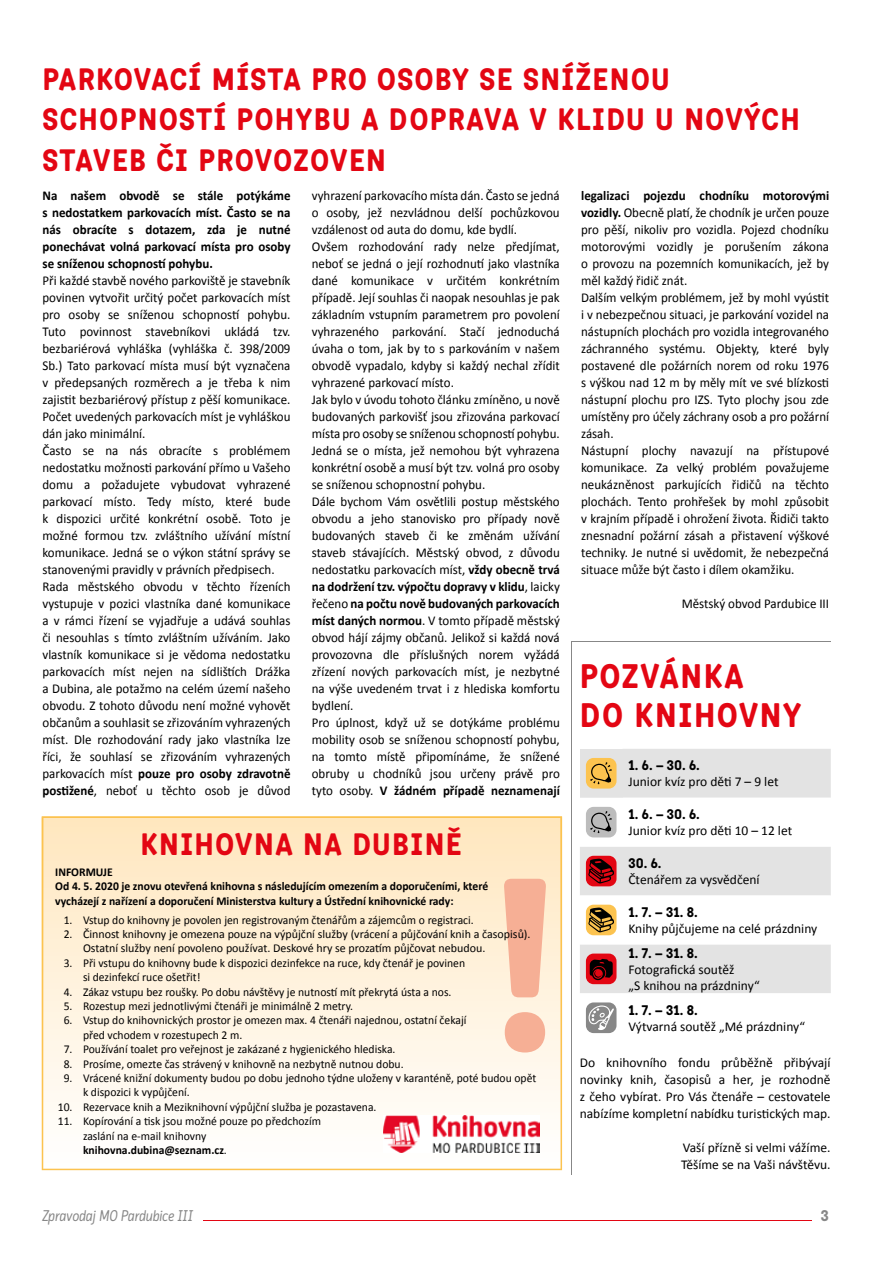
<style>
.page{position:relative;width:893px;height:1263px;background:#fff}
.page>*{position:absolute;margin:0;border:0;box-sizing:border-box;transform-origin:0 0}
.t1{font:700 237.75px "Katarine";color:#f6af95}
.t2{font:700 33px/39.6px "Katarine";letter-spacing:.05em;color:#e30613}
.t3{font:700 30px/40.5px "Katarine";letter-spacing:.05em;color:#e30613}
.t4{font:italic 15px "Katarine";color:#878787}
.t5{font:700 15px "Katarine";color:#878787}
.t6{font:13.5px/17px "Calibri";color:#000;scale:.96 1}
.t7{font:13.5px/17px "Calibri";color:#000}
.t8{font:700 13.5px/17px "Calibri";color:#000;text-align:justify;scale:.96 1}
.t9{font:700 13.5px "Katarine";color:#000}
.t10{font:12px/14.4px "Calibri";color:#000}
.t11{font:700 12px/14.4px "Calibri";color:#000}
.s1{font-weight:700}
</style>
<div class="page">
<hr style="left:204px;top:1220px;width:608px;height:1px;background:#e30613">
<svg style="left:42px;top:816px;width:520px;height:354px"></svg>
<hr style="left:571px;top:641px;width:260px;height:1px;background:#878787">
<div style="left:580px;top:749px;width:251px;height:49px;background:#e3e3e3"></div>
<svg style="left:580px;top:807px;width:251px;height:227px"></svg>
<div style="left:586px;top:758px;width:30px;height:30px;background:#fcc34f;border-radius:8px"></div>
<svg style="left:590px;top:762px;width:22px;height:22px"></svg>
<div style="left:586px;top:807px;width:30px;height:30px;background:#bcbcbc;border-radius:8px"></div>
<svg style="left:590px;top:811px;width:22px;height:22px"></svg>
<div style="left:586px;top:856px;width:30px;height:30px;background:#e30613;border-radius:8px"></div>
<svg style="left:588px;top:859px;width:26px;height:24px"></svg>
<div style="left:586px;top:905px;width:30px;height:30px;background:#fcc34f;border-radius:8px"></div>
<svg style="left:588px;top:907px;width:26px;height:25px"></svg>
<div style="left:586px;top:953px;width:30px;height:31px;background:#e30613;border-radius:8px"></div>
<svg style="left:590px;top:959px;width:23px;height:21px"></svg>
<div style="left:586px;top:1002px;width:30px;height:31px;background:#878787;border-radius:8px"></div>
<svg style="left:589px;top:1005px;width:25px;height:25px"></svg>
<hr style="left:571px;top:641px;width:1px;height:533px;background:#878787">
<img style="left:383px;top:1115px;width:156px;height:38px">
<h3 class="t3" style="left:43px;top:59px;width:759px">PARKOVACÍ MÍSTA PRO OSOBY SE SNÍŽENOU<br>SCHOPNOSTÍ POHYBU A DOPRAVA V KLIDU U NOVÝCH<br>STAVEB ČI PROVOZOVEN</h3>
<p class="t8" style="left:42px;top:187px;width:260px">Na našem obvodě se stále potýkáme s nedostatkem parkovacích míst. Často se na nás obracíte s dotazem, zda je nutné ponechávat volná parkovací místa pro osoby se sníženou schopností pohybu.</p>
<p class="t6" style="left:42px;top:272px;width:260px">Při každé stavbě nového parkoviště je stavebník povinen vytvořit určitý počet parkovacích míst pro osoby se sníženou schopností pohybu.<br>Tuto povinnost stavebníkovi ukládá tzv. bezbariérová vyhláška (vyhláška č. 398/2009<br>Sb.) Tato parkovací místa musí být vyznačena v předepsaných rozměrech a je třeba k nim zajistit bezbariérový přístup z pěší komunikace.<br>Počet uvedených parkovacích míst je vyhláškou dán jako minimální.<br>Často se na nás obracíte s problémem nedostatku možnosti parkování přímo u Vašeho domu a požadujete vybudovat vyhrazené parkovací místo. Tedy místo, které bude k dispozici určité konkrétní osobě. Toto je možné formou tzv. zvláštního užívání místní komunikace. Jedná se o výkon státní správy se stanovenými pravidly v právních předpisech.<br>Rada městského obvodu v těchto řízeních vystupuje v pozici vlastníka dané komunikace a v rámci řízení se vyjadřuje a udává souhlas či nesouhlas s tímto zvláštním užíváním. Jako vlastník komunikace si je vědoma nedostatku parkovacích míst nejen na sídlištích Drážka a Dubina, ale potažmo na celém území našeho obvodu. Z tohoto důvodu není možné vyhovět občanům a souhlasit se zřizováním vyhrazených míst. Dle rozhodování rady jako vlastníka lze říci, že souhlasí se zřizováním vyhrazených parkovacích míst <span class="s1">pouze pro osoby zdravotně postižené</span>, neboť u těchto osob je důvod</p>
<p class="t6" style="left:312px;top:187px;width:260px">vyhrazení parkovacího místa dán. Často se jedná o osoby, jež nezvládnou delší pochůzkovou vzdálenost od auta do domu, kde bydlí.<br>Ovšem rozhodování rady nelze předjímat, neboť se jedná o její rozhodnutí jako vlastníka dané komunikace v určitém konkrétním případě. Její souhlas či naopak nesouhlas je pak základním vstupním parametrem pro povolení vyhrazeného parkování. Stačí jednoduchá úvaha o tom, jak by to s parkováním v našem obvodě vypadalo, kdyby si každý nechal zřídit vyhrazené parkovací místo.<br>Jak bylo v úvodu tohoto článku zmíněno, u nově budovaných parkovišť jsou zřizována parkovací místa pro osoby se sníženou schopností pohybu.<br>Jedná se o místa, jež nemohou být vyhrazena konkrétní osobě a musí být tzv. volná pro osoby se sníženou schopnostní pohybu.<br>Dále bychom Vám osvětlili postup městského obvodu a jeho stanovisko pro případy nově budovaných staveb či ke změnám užívání staveb stávajících. Městský obvod, z důvodu nedostatku parkovacích míst, <span class="s1">vždy obecně trvá na dodržení tzv. výpočtu dopravy v klidu</span>, laicky řečeno <span class="s1">na počtu nově budovaných parkovacích míst daných normou</span>. V tomto případě městský obvod hájí zájmy občanů. Jelikož si každá nová provozovna dle příslušných norem vyžádá zřízení nových parkovacích míst, je nezbytné na výše uvedeném trvat i z hlediska komfortu bydlení.<br>Pro úplnost, když už se dotýkáme problému mobility osob se sníženou schopností pohybu, na tomto místě připomínáme, že snížené obruby u chodníků jsou určeny právě pro tyto osoby. <span class="s1">V žádném případě neznamenají</span></p>
<p class="t6" style="left:581px;top:187px;width:260px"><span class="s1">legalizaci pojezdu chodníku motorovými vozidly.</span> Obecně platí, že chodník je určen pouze pro pěší, nikoliv pro vozidla. Pojezd chodníku motorovými vozidly je porušením zákona o provozu na pozemních komunikacích, jež by měl každý řidič znát.<br>Dalším velkým problémem, jež by mohl vyústit i v nebezpečnou situaci, je parkování vozidel na nástupních plochách pro vozidla integrovaného záchranného systému. Objekty, které byly postavené dle požárních norem od roku 1976 s výškou nad 12 m by měly mít ve své blízkosti nástupní plochu pro IZS. Tyto plochy jsou zde umístěny pro účely záchrany osob a pro požární zásah.<br>Nástupní plochy navazují na přístupové komunikace. Za velký problém považujeme neukázněnost parkujících řidičů na těchto plochách. Tento prohřešek by mohl způsobit v krajním případě i ohrožení života. Řidiči takto znesnadní požární zásah a přistavení výškové techniky. Je nutné si uvědomit, že nebezpečná situace může být často i dílem okamžiku.</p>
<p class="t6" style="left:682px;top:595px;width:155px">Městský obvod Pardubice III</p>
<h2 class="t2" style="left:580px;top:656px;width:223px">POZVÁNKA<br>DO KNIHOVNY</h2>
<p class="t9" style="left:628px;top:757px;width:73px">1. 6. – 30. 6.</p>
<p class="t7" style="left:628px;top:773px;width:152px">Junior kvíz pro děti 7 – 9 let</p>
<p class="t9" style="left:628px;top:806px;width:73px">1. 6. – 30. 6.</p>
<p class="t7" style="left:628px;top:822px;width:165px">Junior kvíz pro děti 10 – 12 let</p>
<p class="t9" style="left:628px;top:855px;width:35px">30. 6.</p>
<p class="t7" style="left:628px;top:871px;width:133px">Čtenářem za vysvědčení</p>
<p class="t9" style="left:628px;top:904px;width:71px">1. 7. – 31. 8.</p>
<p class="t7" style="left:628px;top:920px;width:190px">Knihy půjčujeme na celé prázdniny</p>
<p class="t9" style="left:628px;top:945px;width:71px">1. 7. – 31. 8.</p>
<p class="t7" style="left:628px;top:961px;width:133px;line-height:16.2px">Fotografická soutěž<br>„S knihou na prázdniny“</p>
<p class="t9" style="left:628px;top:1002px;width:71px">1. 7. – 31. 8.</p>
<h3 class="t3" style="left:140px;top:824px;width:323px">KNIHOVNA NA DUBINĚ</h3>
<p class="t11" style="left:55px;top:865px;width:434px">INFORMUJE<br>Od 4. 5. 2020 je znovu otevřená knihovna s následujícím omezením a doporučeními, které vycházejí z nařízení a doporučení Ministerstva kultury a Ústřední knihovnické rady:</p>
<p class="t10" style="left:64px;top:912px;width:412px">1. Vstup do knihovny je povolen jen registrovaným čtenářům a zájemcům o registraci.</p>
<p class="t10" style="left:83px;top:927px;width:449px;text-indent:-19px">2. Činnost knihovny je omezena pouze na výpůjční služby (vrácení a půjčování knih a časopisů).<br>Ostatní služby není povoleno používat. Deskové hry se prozatím půjčovat nebudou.</p>
<p class="t10" style="left:83px;top:955px;width:384px;text-indent:-19px">3. Při vstupu do knihovny bude k dispozici dezinfekce na ruce, kdy čtenář je povinen si dezinfekcí ruce ošetřit!</p>
<p class="t10" style="left:64px;top:984px;width:389px">4. Zákaz vstupu bez roušky. Po dobu návštěvy je nutností mít překrytá ústa a nos.</p>
<p class="t10" style="left:64px;top:999px;width:291px">5. Rozestup mezi jednotlivými čtenáři je minimálně 2 metry.</p>
<p class="t10" style="left:83px;top:1013px;width:385px;text-indent:-19px">6. Vstup do knihovnických prostor je omezen max. 4 čtenáři najednou, ostatní čekají před vchodem v rozestupech 2 m.</p>
<p class="t10" style="left:64px;top:1042px;width:333px">7. Používání toalet pro veřejnost je zakázané z hygienického hlediska.</p>
<p class="t10" style="left:64px;top:1056px;width:341px">8. Prosíme, omezte čas strávený v knihovně na nezbytně nutnou dobu.</p>
<p class="t10" style="left:83px;top:1071px;width:455px;text-indent:-19px">9. Vrácené knižní dokumenty budou po dobu jednoho týdne uloženy v karanténě, poté budou opět k dispozici k vypůjčení.</p>
<p class="t10" style="left:58px;top:1099px;width:320px">10. Rezervace knih a Meziknihovní výpůjční služba je pozastavena.</p>
<p class="t10" style="left:83px;top:1114px;width:240px;text-indent:-25px">11. Kopírování a tisk jsou možné pouze po předchozím zaslání na e-mail knihovny <span class="s1">knihovna.dubina@seznam.cz</span>.</p>
<h1 class="t1" style="left:492px;top:824px;width:67px">!</h1>
<p class="t7" style="left:628px;top:1018px;width:178px">Výtvarná soutěž „Mé prázdniny“</p>
<p class="t7" style="left:580px;top:1054px;width:252px;text-align:justify">Do knihovního fondu průběžně přibývají novinky knih, časopisů a her, je rozhodně z čeho vybírat. Pro Vás čtenáře – cestovatele nabízíme kompletní nabídku turistických map.</p>
<p class="t7" style="left:681px;top:1139px;width:151px">Vaší přízně si velmi vážíme.<br>Těšíme se na Vaši návštěvu.</p>
<p class="t4" style="left:43px;top:1207px;width:152px">Zpravodaj MO Pardubice III</p>
<p class="t5" style="left:821px;top:1206px;width:10px">3</p>
</div>
